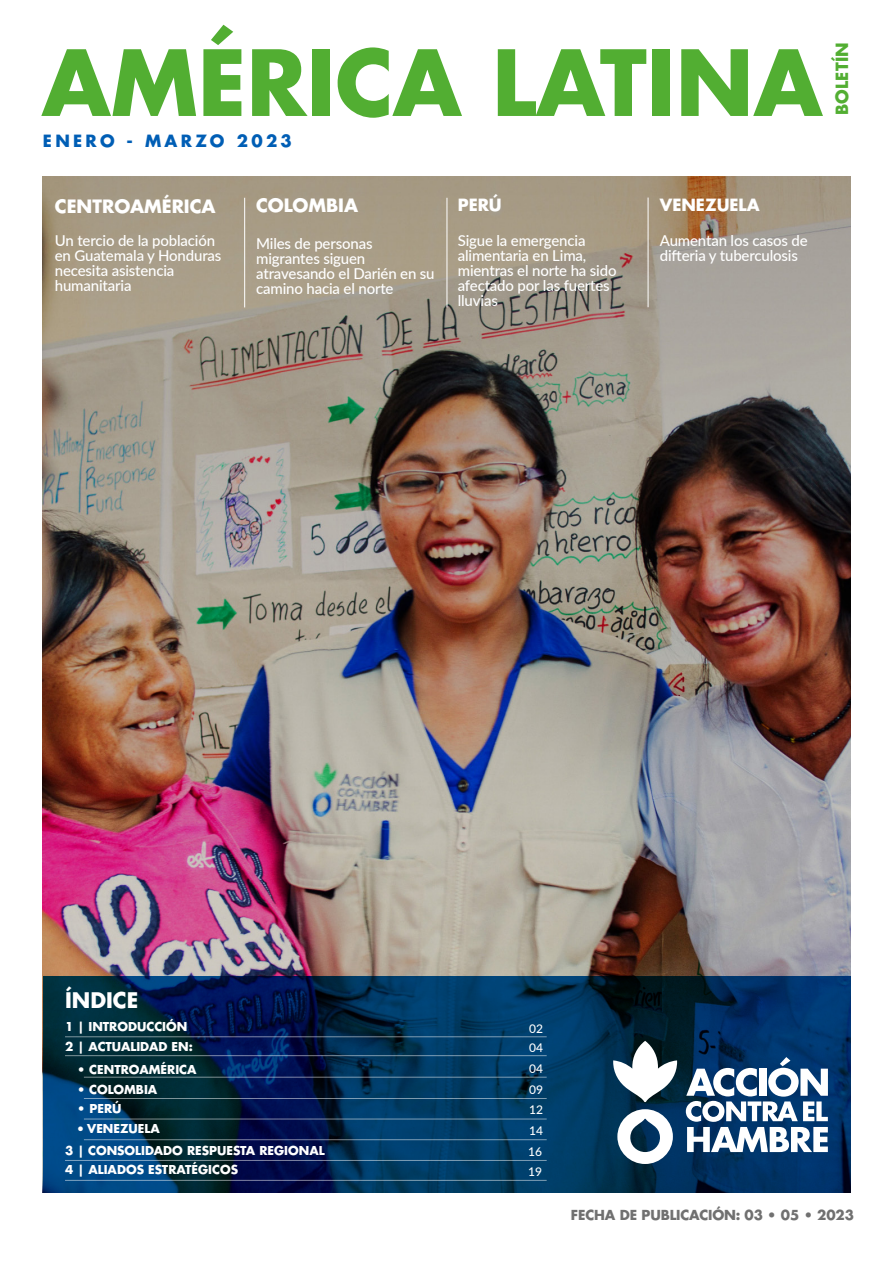
<style>
.page{position:relative;width:893px;height:1263px;background:#fff}
.page>*{position:absolute;margin:0;border:0;box-sizing:border-box;transform-origin:0 0}
.t1{font:700 88.5px "Futura LT Pro";color:#52ae32}
.t2{font:700 21px "Futura LT Pro";color:#fff}
.t3{font:700 18px "Futura LT Pro";color:#fff}
.t4{font:700 16.5px "Futura LT Pro";letter-spacing:.2em;color:#005eb5}
.t5{font:700 16.5px "Futura LT Pro";color:#fff}
.t6{font:700 16.5px "Futura LT Pro";letter-spacing:.005em;color:#52ae32}
.t7{font:500 15px/15px "Lato";letter-spacing:-.01em;color:#fff}
.t8{font:700 13.5px "Futura LT Pro";letter-spacing:-.01em;color:#707070}
.t9{font:700 12px "Futura LT Pro";color:#fff}
.t10{font:500 12px "Lato";color:#fff}
.s1{font-family:"Lato";font-weight:500}
</style>
<div class="page">
<img style="left:43px;top:176px;width:807px;height:800px">
<svg style="left:43px;top:976px;width:807px;height:217px;background:#002e56"></svg>
<hr style="left:84px;top:1077px;width:463px;height:1px;background:#fff">
<hr style="left:65px;top:1036px;width:482px;height:1px;background:#fff">
<hr style="left:65px;top:1055px;width:482px;height:1px;background:#fff">
<hr style="left:84px;top:1098px;width:463px;height:1px;background:#fff">
<hr style="left:84px;top:1119px;width:463px;height:1px;background:#fff">
<hr style="left:84px;top:1139px;width:463px;height:1px;background:#fff">
<hr style="left:65px;top:1160px;width:482px;height:1px;background:#fff">
<hr style="left:65px;top:1180px;width:482px;height:1px;background:#fff">
<svg style="left:617px;top:1109px;width:56px;height:55px"></svg>
<svg style="left:613px;top:1041px;width:64px;height:61px"></svg>
<svg style="left:686px;top:1057px;width:142px;height:95px"></svg>
<hr style="left:447px;top:198px;width:1px;height:109px;background:#fff">
<hr style="left:648px;top:198px;width:1px;height:109px;background:#fff">
<hr style="left:244px;top:198px;width:1px;height:109px;background:#fff">
<p class="t1" style="left:42px;top:15px;width:783px">AMÉRICA LATINA</p>
<p class="t4" style="left:43px;top:128px;width:251px">ENERO - MARZO 2023</p>
<p class="t6" style="left:829px;top:115px;width:74px;rotate:-90deg">BOLETÍN</p>
<p class="t3" style="left:55px;top:192px;width:162px">CENTROAMÉRICA</p>
<p class="t7" style="left:55px;top:232px;width:168px">Un tercio de la población en Guatemala y Honduras necesita asistencia humanitaria</p>
<p class="t3" style="left:256px;top:192px;width:103px">COLOMBIA</p>
<p class="t7" style="left:256px;top:235px;width:180px">Miles de personas migrantes siguen atravesando el Darién en su camino hacia el norte</p>
<p class="t5" style="left:458px;top:192px;width:46px">PERÚ</p>
<p class="t7" style="left:458px;top:233px;width:160px">Sigue la emergencia alimentaria en Lima, mientras el norte ha sido afectado por las fuertes lluvias</p>
<p class="t5" style="left:660px;top:192px;width:101px">VENEZUELA</p>
<p class="t7" style="left:660px;top:232px;width:149px">Aumentan los casos de difteria y tuberculosis</p>
<p class="t2" style="left:65px;top:984px;width:75px">ÍNDICE</p>
<p class="t9" style="left:65px;top:1017px;width:124px">1 | INTRODUCCIÓN</p>
<p class="t9" style="left:65px;top:1037px;width:129px">2 | ACTUALIDAD EN:</p>
<p class="t9" style="left:77px;top:1060px;width:121px">• CENTROAMÉRICA</p>
<p class="t9" style="left:77px;top:1080px;width:82px">• COLOMBIA</p>
<p class="t9" style="left:77px;top:1099px;width:46px">• PERÚ</p>
<p class="t9" style="left:77px;top:1119px;width:84px"><span class="s1">•</span> VENEZUELA</p>
<p class="t9" style="left:65px;top:1141px;width:261px">3 | CONSOLIDADO RESPUESTA REGIONAL</p>
<p class="t9" style="left:65px;top:1161px;width:175px">4 | ALIADOS ESTRATÉGICOS</p>
<p class="t10" style="left:529px;top:1020px;width:15px">02</p>
<p class="t10" style="left:529px;top:1039px;width:15px">04</p>
<p class="t10" style="left:529px;top:1060px;width:15px">04</p>
<p class="t10" style="left:529px;top:1081px;width:15px">09</p>
<p class="t10" style="left:529px;top:1101px;width:15px">12</p>
<p class="t10" style="left:529px;top:1122px;width:15px">14</p>
<p class="t10" style="left:528px;top:1163px;width:15px">19</p>
<p class="t10" style="left:528px;top:1143px;width:15px">16</p>
<p class="t8" style="left:571px;top:1204px;width:285px">FECHA DE PUBLICACIÓN: 03 • 05 • 2023</p>
</div>
